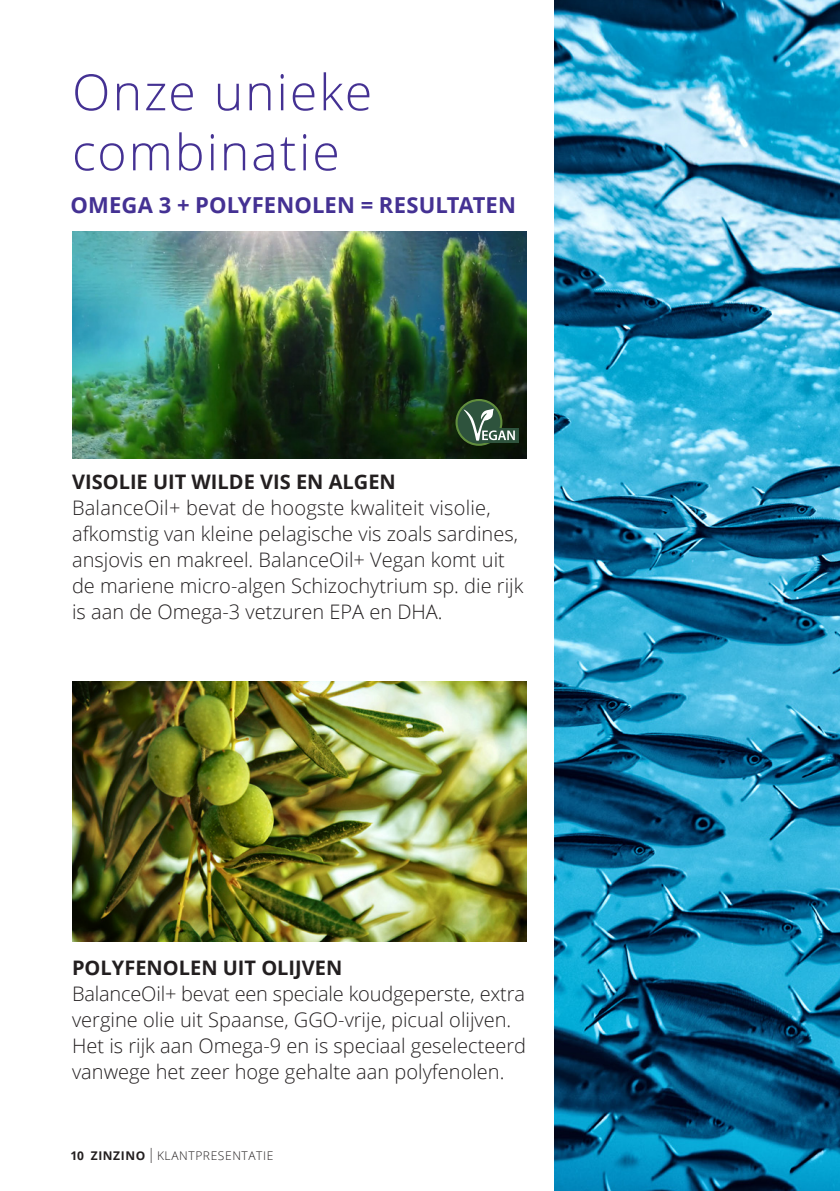
<style>
.page{position:relative;width:840px;height:1191px;background:#fff}
.page>*{position:absolute;margin:0;border:0;box-sizing:border-box;transform-origin:0 0}
.Underrubrik{font:300 50px/60px "Open Sans";letter-spacing:.04em;color:#443193}
.Underrubrik-2{font:700 22px "Open Sans";letter-spacing:.005em;color:#443193}
.Brödtext{font:300 20px/26px "Open Sans";color:#231f20}
.Brödtext-2{font:700 20px "Open Sans";color:#231f20}
.t1{font:300 12px "Open Sans";letter-spacing:.05em;color:#231f20}
.s1{font-weight:700}
.s2{font-size:21px}
</style>
<div class="page">
<img style="left:554px;top:0;width:285px;height:1191px">
<img style="left:72px;top:682px;width:454px;height:259px">
<img style="left:72px;top:232px;width:454px;height:226px">
<svg style="left:456px;top:400px;width:45px;height:45px"></svg>
<div style="left:455px;top:399px;width:47px;height:47px;border:2px solid #618e3d;border-radius:50%"></div>
<svg style="left:479px;top:428px;width:39px;height:14px"></svg>
<svg style="left:463px;top:409px;width:51px;height:32px;background:#58715f"></svg>
<p class="Underrubrik" style="left:72px;top:61px;width:301px">Onze unieke combinatie</p>
<p class="Underrubrik-2" style="left:71px;top:189px;width:446px">OMEGA 3 + POLYFENOLEN = RESULTATEN</p>
<p class="Brödtext" style="left:72px;top:468px;width:452px"><span class="s1">VISOLIE UIT WILDE VIS EN ALGEN<br></span>BalanceOil+ bevat de hoogste kwaliteit visolie, afkomstig van kleine pelagische vis zoals sardines, ansjovis en makreel. BalanceOil+ Vegan komt uit de mariene micro-algen Schizochytrium sp. die rijk is aan de Omega-3 vetzuren EPA en DHA.</p>
<p class="Brödtext-2" style="left:72px;top:953px;width:272px">POLYFENOLEN UIT OLIJVEN</p>
<p class="Brödtext" style="left:72px;top:980px;width:455px">BalanceOil+ bevat een speciale koudgeperste, extra vergine olie uit Spaanse, GGO-vrije, picual olijven.<br>Het is rijk aan Omega-9 en is speciaal geselecteerd vanwege het zeer hoge gehalte aan polyfenolen.</p>
<p class="t1" style="left:70px;top:1147px;width:204px"><span class="s1">10 ZINZINO</span> <span class="s2">I</span> KLANTPRESENTATIE</p>
</div>
